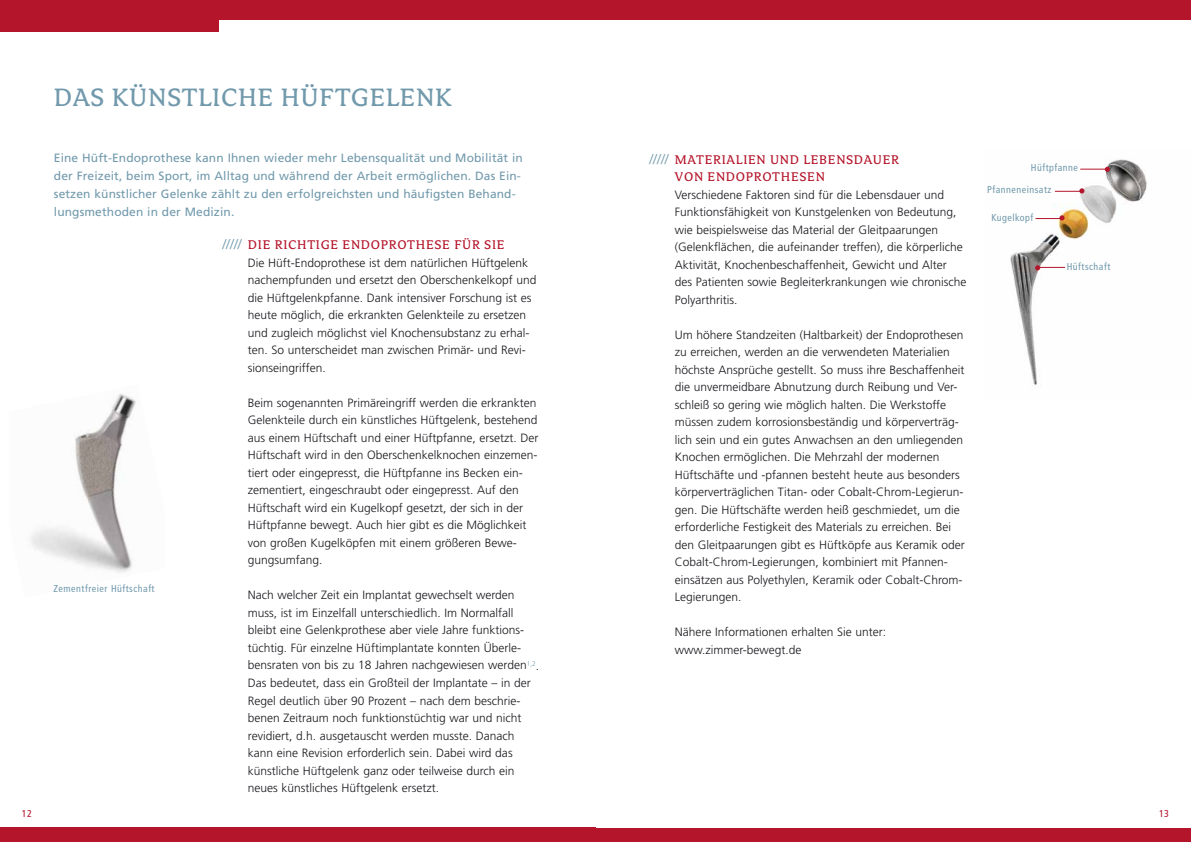
<style>
.page{position:relative;width:1191px;height:842px;background:#fff}
.page>*{position:absolute;margin:0;border:0;box-sizing:border-box;transform-origin:0 0}
.t1{font:28px "Avance";letter-spacing:.215em;color:#7199ac}
.t2{font:14px/17.5px "Avance";letter-spacing:.05em;color:#b5152b}
.t3{font:300 12px/17.5px "Frutiger LT Std";color:#1a171c}
.t4{font:12px/18px "Frutiger";letter-spacing:.01em;color:#7199ac}
.t5{font:condensed 10px "Frutiger LT Std";letter-spacing:.05em;color:#7199ac}
.t6{font:condensed 10px "Frutiger LT Std";color:#b5152b}
.s1{font-family:"Frutiger LT Std";font-weight:300;color:#7199ac}
</style>
<div class="page">
<div style="left:0;top:828px;width:595px;height:14px;background:#b5152b"></div>
<div style="left:0;top:0;width:595px;height:20px;background:#b5152b"></div>
<div style="left:0;top:0;width:218px;height:31px;background:#b5152b"></div>
<div style="left:595px;top:0;width:596px;height:20px;background:#b5152b"></div>
<div style="left:595px;top:828px;width:596px;height:14px;background:#b5152b"></div>
<img style="left:30px;top:393px;width:106px;height:180px">
<img style="left:1010px;top:159px;width:137px;height:226px">
<svg style="left:1080px;top:167px;width:29px;height:5px"></svg>
<svg style="left:1055px;top:188px;width:29px;height:5px"></svg>
<svg style="left:1035px;top:215px;width:29px;height:5px"></svg>
<svg style="left:1035px;top:265px;width:30px;height:5px"></svg>
<h1 class="t1" style="left:54px;top:83px;width:400px">DAS KÜNSTLICHE HÜFTGELENK</h1>
<p class="t4" style="left:54px;top:149px;width:470px">Eine Hüft-Endoprothese kann Ihnen wieder mehr Lebensqualität und Mobilität in der Freizeit, beim Sport, im Alltag und während der Arbeit ermöglichen. Das Ein&shy;setzen künstlicher Gelenke zählt zu den erfolgreichsten und häufigsten Behand&shy;lungsmethoden in der Medizin.</p>
<p class="t2" style="left:675px;top:151px;width:226px;text-indent:-26px"><span class="s1">/////</span> MATERIALIEN UND LEBENSDAUER<br>VON ENDOPROTHESEN</p>
<p class="t3" style="left:675px;top:186px;width:293px">Verschiedene Faktoren sind für die Lebensdauer und Funktionsfähigkeit von Kunstgelenken von Bedeutung, wie beispielsweise das Material der Gleitpaarungen (Gelenkflächen, die aufeinander treffen), die körperliche Aktivität, Knochenbeschaffenheit, Gewicht und Alter des Patienten sowie Begleiterkrankungen wie chronische Polyarthritis.</p>
<p class="t3" style="left:675px;top:326px;width:291px">Um höhere Standzeiten (Haltbarkeit) der Endoprothesen zu erreichen, werden an die verwendeten Materialien höchste Ansprüche gestellt. So muss ihre Beschaffenheit die unvermeidbare Abnutzung durch Reibung und Ver&shy;schleiß so gering wie möglich halten. Die Werkstoffe müssen zudem korrosionsbeständig und körperverträg&shy;lich sein und ein gutes Anwachsen an den umliegenden Knochen ermöglichen. Die Mehrzahl der modernen Hüftschäfte und -pfannen besteht heute aus besonders körperverträglichen Titan- oder Cobalt-Chrom-Legierun&shy;gen. Die Hüftschäfte werden heiß geschmiedet, um die erforderliche Festigkeit des Materials zu erreichen. Bei den Gleitpaarungen gibt es Hüftköpfe aus Keramik oder Cobalt-Chrom-Legierungen, kombiniert mit Pfannen&shy;einsätzen aus Polyethylen, Keramik oder Cobalt-Chrom-Legierungen.</p>
<p class="t3" style="left:675px;top:623px;width:213px">Nähere Informationen erhalten Sie unter: www.zimmer-bewegt.de</p>
<p class="t2" style="left:222px;top:237px;width:284px"><span class="s1">/////</span> DIE RICHTIGE ENDOPROTHESE FÜR SIE</p>
<p class="t3" style="left:248px;top:254px;width:290px">Die Hüft-Endoprothese ist dem natürlichen Hüftgelenk nachempfunden und ersetzt den Oberschenkelkopf und die Hüftgelenkpfanne. Dank intensiver Forschung ist es heute möglich, die erkrankten Gelenkteile zu ersetzen und zugleich möglichst viel Knochensubstanz zu erhal&shy;ten. So unterscheidet man zwischen Primär- und Revi&shy;sionseingriffen.</p>
<p class="t3" style="left:248px;top:394px;width:292px">Beim sogenannten Primäreingriff werden die erkrankten Gelenkteile durch ein künstliches Hüftgelenk, bestehend aus einem Hüftschaft und einer Hüftpfanne, ersetzt. Der Hüftschaft wird in den Oberschenkelknochen einzemen&shy;tiert oder eingepresst, die Hüftpfanne ins Becken ein&shy;zementiert, eingeschraubt oder eingepresst. Auf den Hüftschaft wird ein Kugelkopf gesetzt, der sich in der Hüftpfanne bewegt. Auch hier gibt es die Möglichkeit von großen Kugelköpfen mit einem größeren Bewe&shy;gungsumfang.</p>
<p class="t3" style="left:248px;top:587px;width:293px">Nach welcher Zeit ein Implantat gewechselt werden muss, ist im Einzelfall unterschiedlich. Im Normalfall bleibt eine Gelenkprothese aber viele Jahre funktions&shy;tüchtig. Für einzelne Hüftimplantate konnten Überle&shy;bensraten von bis zu 18 Jahren nachgewiesen werden<sup>1,2</sup>.<br>Das bedeutet, dass ein Großteil der Implantate – in der Regel deutlich über 90 Prozent – nach dem beschrie&shy;benen Zeitraum noch funktionstüchtig war und nicht revidiert, d.h. ausgetauscht werden musste. Danach kann eine Revision erforderlich sein. Dabei wird das künstliche Hüftgelenk ganz oder teilweise durch ein neues künstliches Hüftgelenk ersetzt.</p>
<p class="t5" style="left:54px;top:583px;width:103px">Zementfreier Hüftschaft</p>
<p class="t5" style="left:1031px;top:162px;width:49px">Hüftpfanne</p>
<p class="t5" style="left:987px;top:184px;width:66px">Pfanneneinsatz</p>
<p class="t5" style="left:991px;top:212px;width:43px">Kugelkopf</p>
<p class="t5" style="left:1066px;top:261px;width:45px">Hüftschaft</p>
<p class="t6" style="left:22px;top:808px;width:12px">12</p>
<p class="t6" style="left:1159px;top:808px;width:12px">13</p>
</div>
